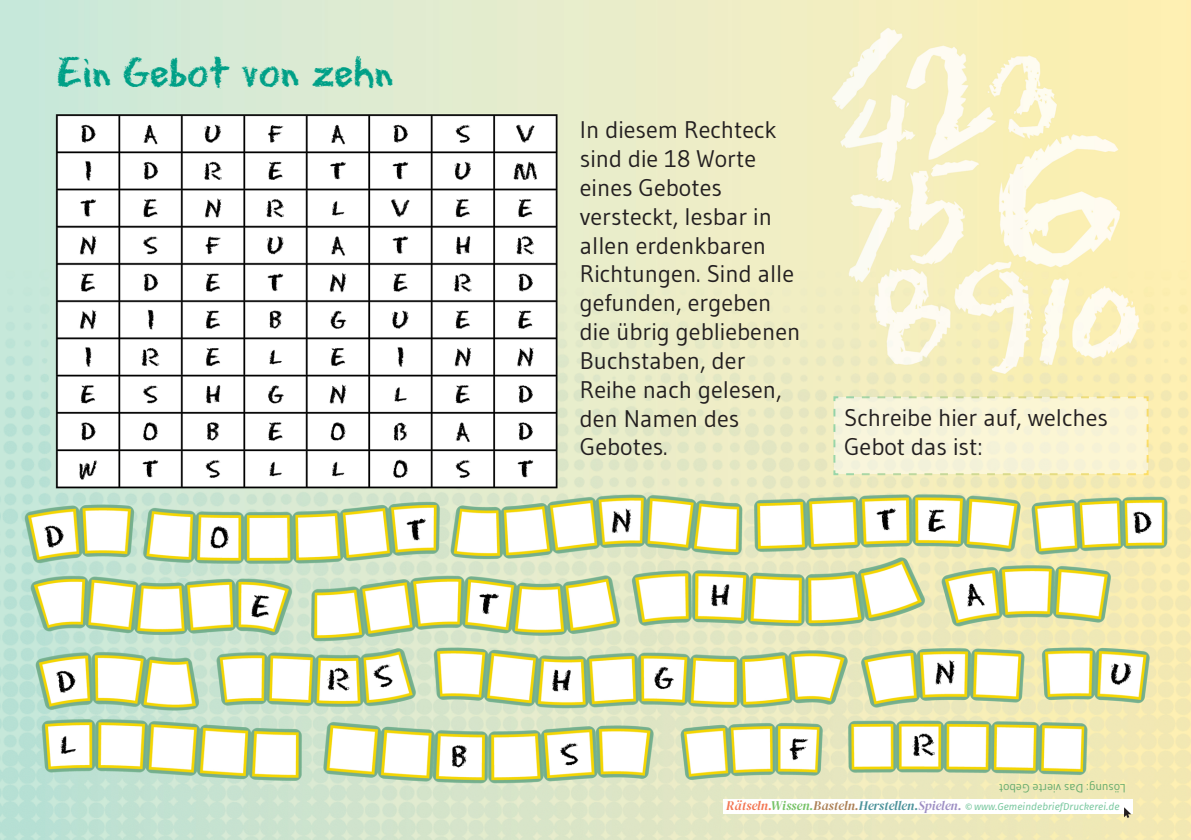
<style>
.page{position:relative;width:1191px;height:840px;background:#fff}
.page>*{position:absolute;margin:0;border:0;box-sizing:border-box;transform-origin:0 0}
.t1{font:44px "Eraser Dust";color:#00a087}
.t2{font:24px/28.8px "Gudea";color:#231f20}
.t3{font:12px "Gudea";color:#66ab6e}
.t4{font:italic 10px "Fira Sans";color:#7cc9a1}
.s1{font-family:"DM Serif Display";font-size:13px;color:#f37653}
.s2{font-family:"DM Serif Display";font-size:13px;color:#76c266}
.s3{font-family:"DM Serif Display";font-size:13px;color:#ac8056}
.s4{font-family:"DM Serif Display";font-size:13px;color:#4b929a}
.s5{font-family:"DM Serif Display";font-size:13px;color:#9e8fc4}
</style>
<div class="page">
<img style="left:0;top:0;width:1191px;height:839px">
<svg style="left:832px;top:395px;width:317px;height:81px;background:#f6f2d3"></svg>
<div style="left:723px;top:798px;width:409px;height:15px;background:#fff"></div>
<svg style="left:1124px;top:807px;width:7px;height:10px"></svg>
<h1 class="t1" style="left:57px;top:42px;width:338px">Ein Gebot von zehn</h1>
<p class="t2" style="left:580px;top:115px;width:222px">In diesem Rechteck sind die 18 Worte eines Gebotes versteckt, lesbar in allen erdenkbaren<br>Richtungen. Sind alle gefunden, ergeben die übrig gebliebenen<br>Buchstaben, der<br>Reihe nach gelesen, den Namen des<br>Gebotes.</p>
<p class="t2" style="left:844px;top:402px;width:265px">Schreibe hier auf, welches<br>Gebot das ist:</p>
<p class="t3" style="left:1125px;top:795px;width:128px;rotate:-180deg">Lösung: Das vierte Gebot</p>
<p class="t4" style="left:726px;top:798px;width:395px"><span class="s1">Rätseln.</span><span class="s2">Wissen.</span><span class="s3">Basteln.</span><span class="s4">Herstellen.</span><span class="s5">Spielen.</span> ©www.GemeindebriefDruckerei.de</p>
</div>
